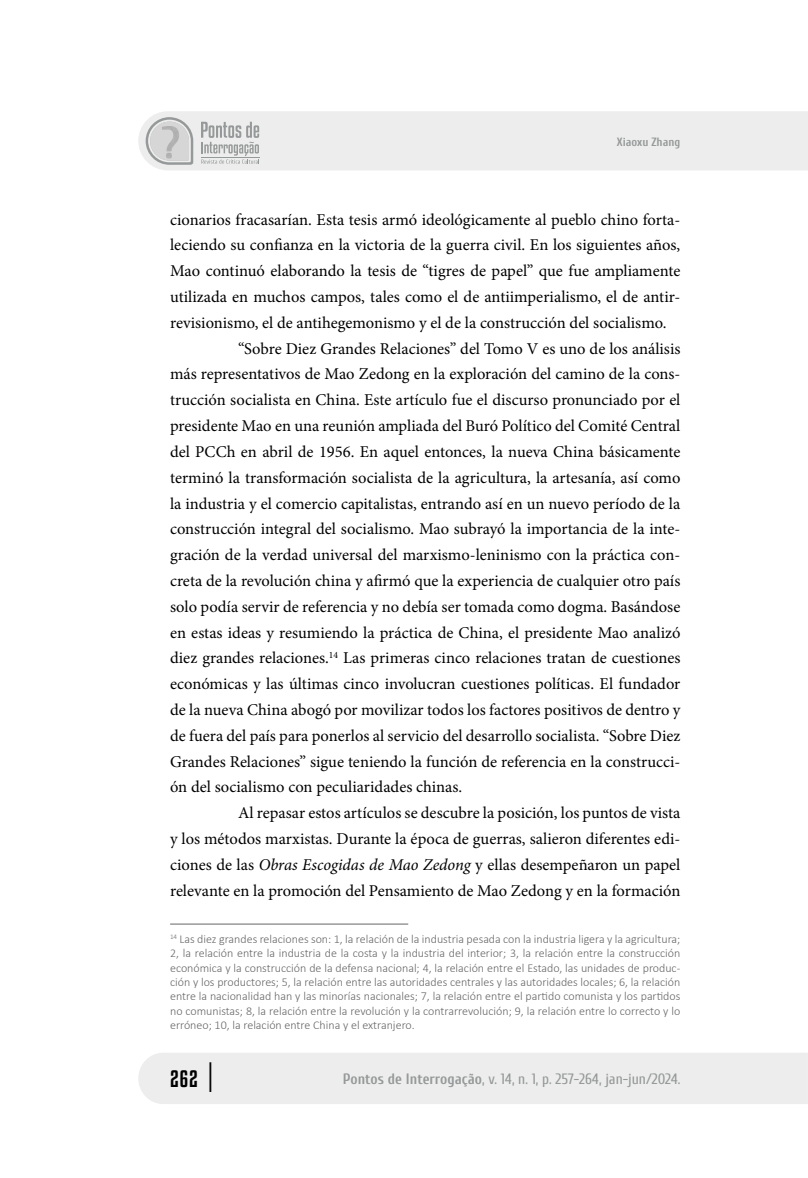
<style>
.page{position:relative;width:808px;height:1178px;background:#fff}
.page>*{position:absolute;margin:0;border:0;box-sizing:border-box;transform-origin:0 0}
.t1{font:21px "Kenyan Coffee Rg";color:#000}
.t2{font:16.5px "Minion Pro";color:#000}
.t3{font:15px "Cuprum";color:#969999}
.t4{font:300 12px/14.4px "Calibri";color:#666;text-align:justify}
.t5{font:700 12px "Cuprum";color:#969999}
.s1{font-style:italic}
.s2{font-size:26.85px}
.s3{font-weight:700}
</style>
<div class="page">
<div style="left:138px;top:1053px;width:670px;height:51px;background:#ededed"></div>
<div style="left:138px;top:111px;width:670px;height:59px;background:#ededed"></div>
<svg style="left:201px;top:122px;width:59px;height:42px;background:#ced0d0"></svg>
<hr style="left:201px;top:157px;width:58px;height:1px;background:#969999">
<svg style="left:146px;top:117px;width:47px;height:48px;background:#cecece"></svg>
<hr style="left:170px;top:924px;width:238px;height:1px;background:#666">
<p class="t5" style="left:617px;top:133px;width:65px">Xiaoxu Zhang</p>
<p class="t2" style="left:170px;top:208px;width:512px">cionarios fracasarían. Esta tesis armó ideológicamente al pueblo chino forta-</p>
<p class="t2" style="left:170px;top:234px;width:512px">leciendo su confianza en la victoria de la guerra civil. En los siguientes años,</p>
<p class="t2" style="left:170px;top:260px;width:512px">Mao continuó elaborando la tesis de “tigres de papel” que fue ampliamente</p>
<p class="t2" style="left:170px;top:286px;width:512px">utilizada en muchos campos, tales como el de antiimperialismo, el de antir-</p>
<p class="t2" style="left:170px;top:311px;width:498px">revisionismo, el de antihegemonismo y el de la construcción del socialismo.</p>
<p class="t2" style="left:238px;top:337px;width:444px">“Sobre Diez Grandes Relaciones” del Tomo V es uno de los análisis</p>
<p class="t2" style="left:170px;top:363px;width:512px">más representativos de Mao Zedong en la exploración del camino de la cons-</p>
<p class="t2" style="left:170px;top:389px;width:512px">trucción socialista en China. Este artículo fue el discurso pronunciado por el</p>
<p class="t2" style="left:170px;top:415px;width:512px">presidente Mao en una reunión ampliada del Buró Político del Comité Central</p>
<p class="t2" style="left:170px;top:441px;width:512px">del PCCh en abril de 1956. En aquel entonces, la nueva China básicamente</p>
<p class="t2" style="left:170px;top:466px;width:512px">terminó la transformación socialista de la agricultura, la artesanía, así como</p>
<p class="t2" style="left:170px;top:492px;width:512px">la industria y el comercio capitalistas, entrando así en un nuevo período de la</p>
<p class="t2" style="left:170px;top:518px;width:512px">construcción integral del socialismo. Mao subrayó la importancia de la inte-</p>
<p class="t2" style="left:170px;top:544px;width:512px">gración de la verdad universal del marxismo-leninismo con la práctica con-</p>
<p class="t2" style="left:170px;top:570px;width:512px">creta de la revolución china y afirmó que la experiencia de cualquier otro país</p>
<p class="t2" style="left:170px;top:595px;width:512px">solo podía servir de referencia y no debía ser tomada como dogma. Basándose</p>
<p class="t2" style="left:170px;top:621px;width:512px">en estas ideas y resumiendo la práctica de China, el presidente Mao analizó</p>
<p class="t2" style="left:170px;top:647px;width:512px">diez grandes relaciones.<sup>14</sup> Las primeras cinco relaciones tratan de cuestiones</p>
<p class="t2" style="left:170px;top:673px;width:512px">económicas y las últimas cinco involucran cuestiones políticas. El fundador</p>
<p class="t2" style="left:170px;top:698px;width:512px">de la nueva China abogó por movilizar todos los factores positivos de dentro y</p>
<p class="t2" style="left:170px;top:724px;width:512px">de fuera del país para ponerlos al servicio del desarrollo socialista. “Sobre Diez</p>
<p class="t2" style="left:170px;top:750px;width:512px">Grandes Relaciones” sigue teniendo la función de referencia en la construcci-</p>
<p class="t2" style="left:170px;top:776px;width:294px">ón del socialismo con peculiaridades chinas.</p>
<p class="t2" style="left:238px;top:802px;width:444px">Al repasar estos artículos se descubre la posición, los puntos de vista</p>
<p class="t2" style="left:170px;top:828px;width:512px">y los métodos marxistas. Durante la época de guerras, salieron diferentes edi-</p>
<p class="t2" style="left:170px;top:853px;width:512px">ciones de las <span class="s1">Obras Escogidas de Mao Zedong</span> y ellas desempeñaron un papel</p>
<p class="t2" style="left:170px;top:879px;width:512px">relevante en la promoción del Pensamiento de Mao Zedong y en la formación</p>
<p class="t4" style="left:170px;top:931px;width:512px"><sup>14</sup> Las diez grandes relaciones son: 1, la relación de la industria pesada con la industria ligera y la agricultura; 2, la relación entre la industria de la costa y la industria del interior; 3, la relación entre la construcción económica y la construcción de la defensa nacional; 4, la relación entre el Estado, las unidades de produc&shy;ción y los productores; 5, la relación entre las autoridades centrales y las autoridades locales; 6, la relación entre la nacionalidad han y las minorías nacionales; 7, la relación entre el partido comunista y los partidos no comunistas; 8, la relación entre la revolución y la contrarrevolución; 9, la relación entre lo correcto y lo erróneo; 10, la relación entre China y el extranjero.</p>
<p class="t1" style="left:170px;top:1065px;width:44px">262 <span class="s2">|</span></p>
<p class="t3" style="left:343px;top:1068px;width:339px"><span class="s3">Pontos de Interrogação</span>, v. 14, n. 1, p. 257-264, jan-jun/2024.</p>
</div>
